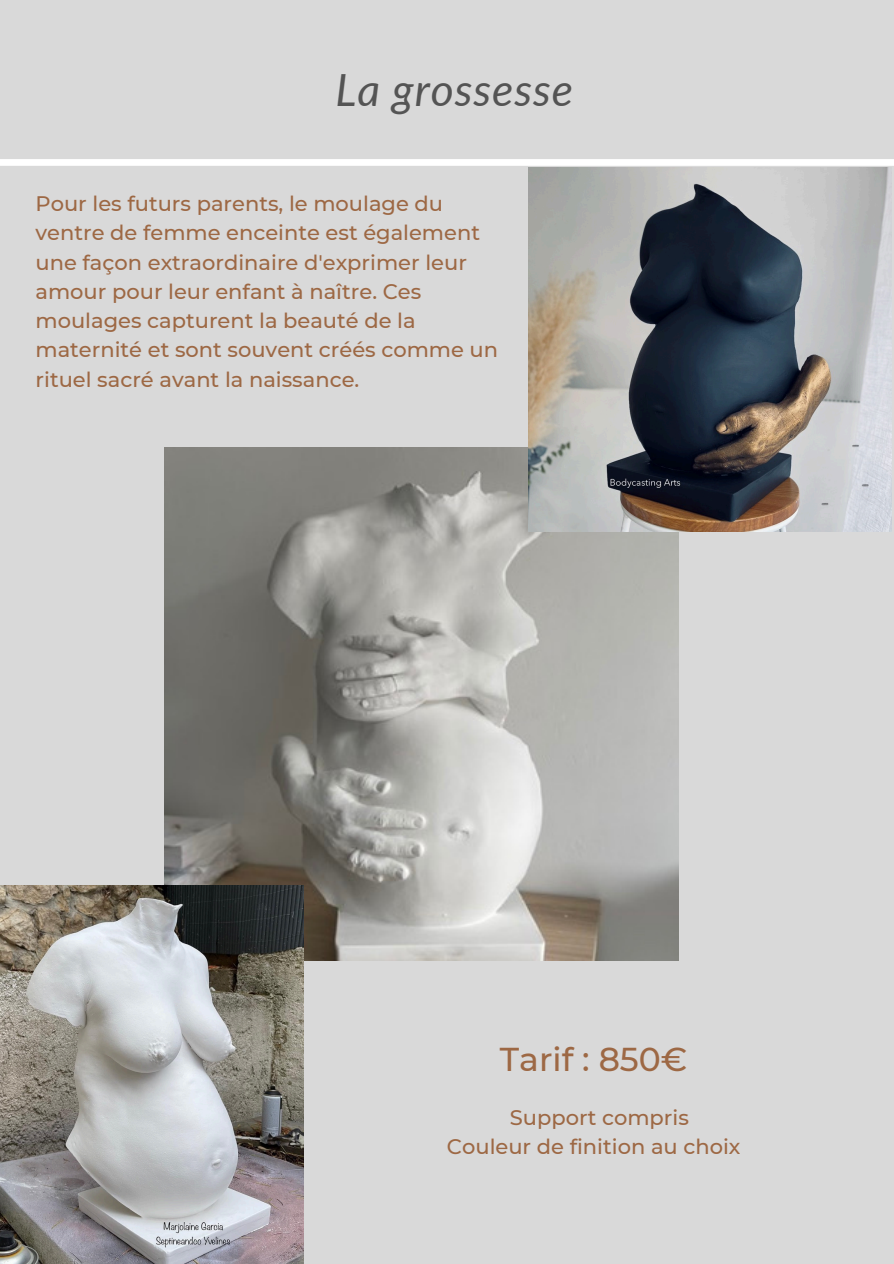
<style>
.page{position:relative;width:894px;height:1264px;background:#fff}
.page>*{position:absolute;margin:0;border:0;box-sizing:border-box;transform-origin:0 0}
.t1{font:italic 44.4px "Lato";letter-spacing:.02em;color:#545454}
.t2{font:500 33px "Montserrat";color:#9d6844}
.t3{font:500 21px/29.2px "Montserrat";color:#9d6844}
</style>
<div class="page">
<div style="left:0;top:0;width:893px;height:1263px;background:#d9d9d9"></div>
<div style="left:0;top:159px;width:893px;height:7px;background:#fff"></div>
<img style="left:165px;top:447px;width:513px;height:513px">
<img style="left:528px;top:168px;width:363px;height:363px">
<img style="left:0;top:885px;width:303px;height:378px">
<p class="t1" style="left:335px;top:62px;width:239px">La grossesse</p>
<p class="t3" style="left:35px;top:189px;width:464px">Pour les futurs parents, le moulage du ventre de femme enceinte est également une façon extraordinaire d'exprimer leur amour pour leur enfant à naître. Ces moulages capturent la beauté de la maternité et sont souvent créés comme un rituel sacré avant la naissance.</p>
<h2 class="t2" style="left:499px;top:1038px;width:189px">Tarif : 850€</h2>
<p class="t3" style="left:509px;top:1102px;width:180px">Support compris</p>
<p class="t3" style="left:447px;top:1132px;width:295px">Couleur de finition au choix</p>
</div>
